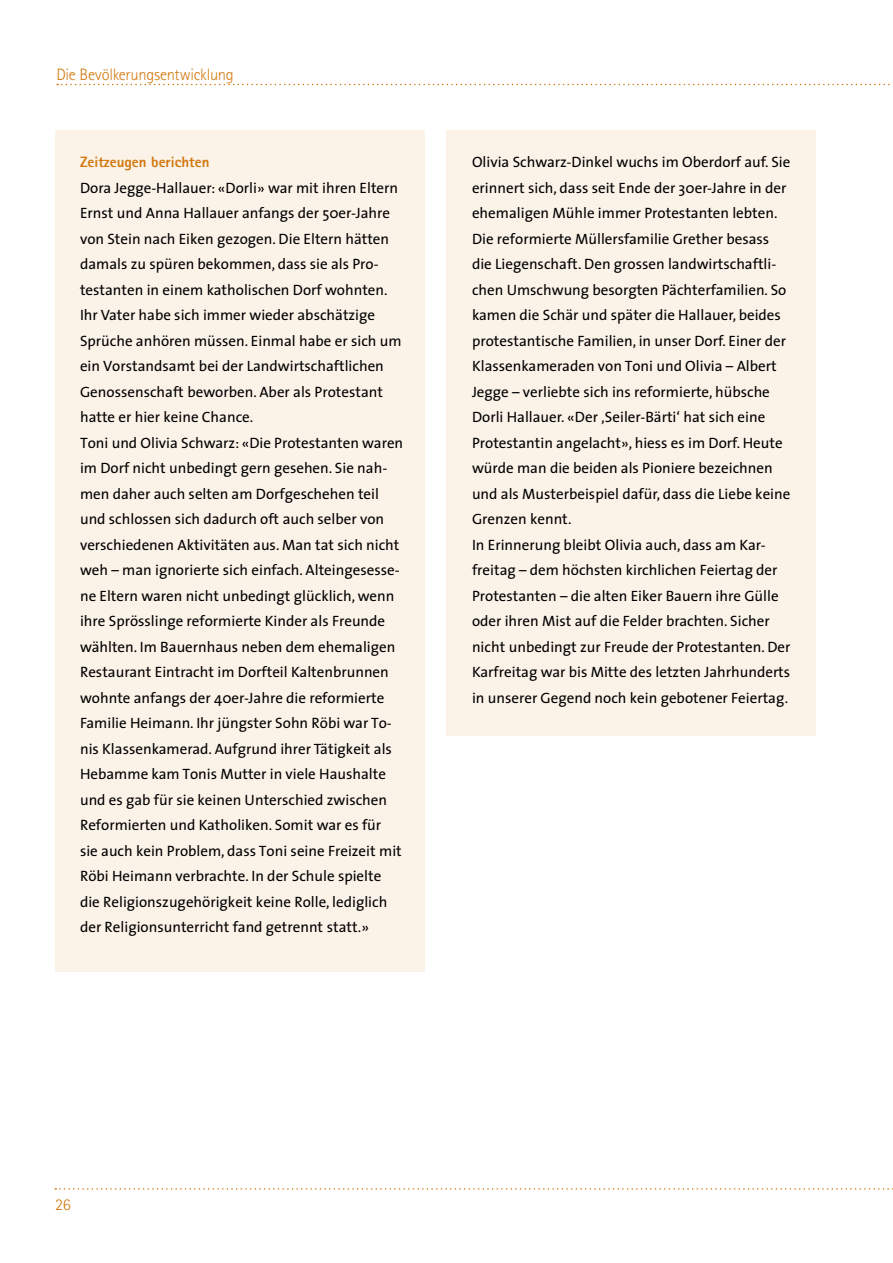
<style>
.page{position:relative;width:893px;height:1263px;background:#fff}
.page>*{position:absolute;margin:0;border:0;box-sizing:border-box;transform-origin:0 0}
.t1{font:300 16.5px "Rotis Sans Serif";letter-spacing:-.02em;color:#d2780e}
.t2{font:15px/25.5px "The Sans";color:#000}
.t3{font:800 15px "Rotis Sans Serif";color:#d2780e}
</style>
<div class="page">
<svg style="left:57px;top:84px;width:836px;height:1px"></svg>
<svg style="left:55px;top:1188px;width:838px;height:2px"></svg>
<div style="left:55px;top:130px;width:369px;height:842px;background:#fbf2e8"></div>
<div style="left:446px;top:131px;width:370px;height:605px;background:#fbf2e8"></div>
<p class="t1" style="left:56px;top:64px;width:179px">Die Bevölkerungsentwicklung</p>
<p class="t3" style="left:80px;top:153px;width:131px">Zeitzeugen berichten</p>
<p class="t2" style="left:80px;top:174px;width:325px">Dora Jegge-Hallauer: «Dorli» war mit ihren Eltern Ernst und Anna Hallauer anfangs der 50er-Jahre von Stein nach Eiken gezogen. Die Eltern hätten damals zu spüren bekommen, dass sie als Pro&shy;testanten in einem katholischen Dorf wohnten.<br>Ihr Vater habe sich immer wieder abschätzige Sprüche anhören müssen. Einmal habe er sich um ein Vorstandsamt bei der Landwirtschaftlichen Genossenschaft beworben. Aber als Protestant hatte er hier keine Chance.<br>Toni und Olivia Schwarz: «Die Protestanten waren im Dorf nicht unbedingt gern gesehen. Sie nah&shy;men daher auch selten am Dorfgeschehen teil und schlossen sich dadurch oft auch selber von verschiedenen Aktivitäten aus. Man tat sich nicht weh – man ignorierte sich einfach. Alteingesesse&shy;ne Eltern waren nicht unbedingt glücklich, wenn ihre Sprösslinge reformierte Kinder als Freunde wählten. Im Bauernhaus neben dem ehemaligen Restaurant Eintracht im Dorfteil Kaltenbrunnen wohnte anfangs der 40er-Jahre die reformierte Familie Heimann. Ihr jüngster Sohn Röbi war To&shy;nis Klassenkamerad. Aufgrund ihrer Tätigkeit als Hebamme kam Tonis Mutter in viele Haushalte und es gab für sie keinen Unterschied zwischen Reformierten und Katholiken. Somit war es für<br>sie auch kein Problem, dass Toni seine Freizeit mit Röbi Heimann verbrachte. In der Schule spielte die Religionszugehörigkeit keine Rolle, lediglich der Religionsunterricht fand getrennt statt.»</p>
<p class="t2" style="left:472px;top:149px;width:320px">Olivia Schwarz-Dinkel wuchs im Oberdorf auf. Sie erinnert sich, dass seit Ende der 30er-Jahre in der ehemaligen Mühle immer Protestanten lebten.<br>Die reformierte Müllersfamilie Grether besass die Liegenschaft. Den grossen landwirtschaftli&shy;chen Umschwung besorgten Pächterfamilien. So kamen die Schär und später die Hallauer, beides protestantische Familien, in unser Dorf. Einer der Klassenkameraden von Toni und Olivia – Albert Jegge – verliebte sich ins reformierte, hübsche Dorli Hallauer. «Der ‚Seiler-Bärti‘ hat sich eine Protestantin angelacht», hiess es im Dorf. Heute würde man die beiden als Pioniere bezeichnen und als Musterbeispiel dafür, dass die Liebe keine Grenzen kennt.<br>In Erinnerung bleibt Olivia auch, dass am Kar&shy;freitag – dem höchsten kirchlichen Feiertag der Protestanten – die alten Eiker Bauern ihre Gülle oder ihren Mist auf die Felder brachten. Sicher nicht unbedingt zur Freude der Protestanten. Der Karfreitag war bis Mitte des letzten Jahrhunderts in unserer Gegend noch kein gebotener Feiertag.</p>
<p class="t1" style="left:55px;top:1195px;width:17px">26</p>
</div>
